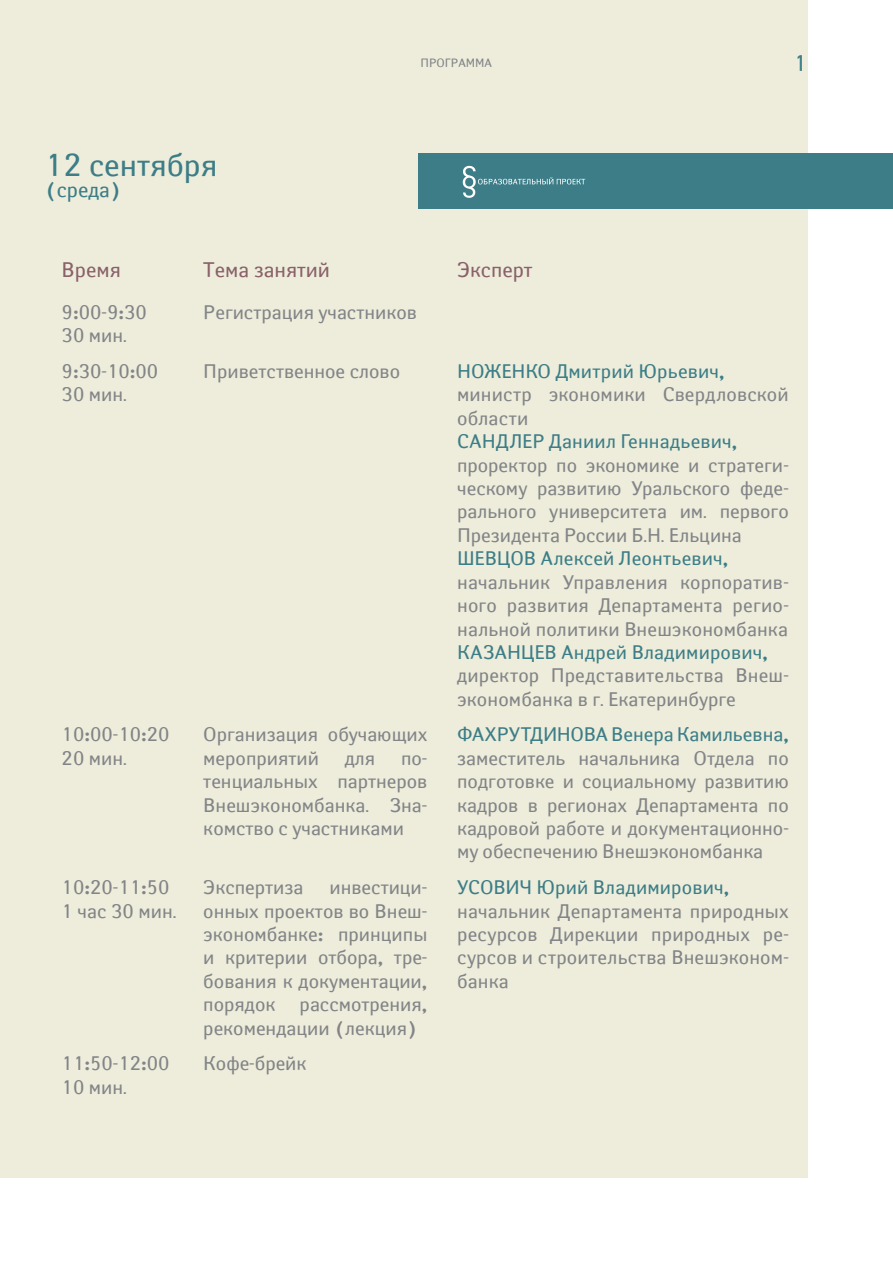
<style>
.page{position:relative;width:893px;height:1263px;background:#fff}
.page>*{position:absolute;margin:0;border:0;box-sizing:border-box;transform-origin:0 0}
.t1{font:22.5px "VEB PT Yanus";color:#3c7d87}
.t2{font:21px "VEB PT Yanus";color:#89616a}
.t3{font:21px "VEB PT Yanus";color:#3c7d87}
.t4{font:19.5px/23.4px "VEB PT Yanus";color:#828487}
.t5{font:12px "VEB PT Yanus";color:#828487}
</style>
<div class="page">
<div style="left:0;top:0;width:808px;height:1178px;background:#eeeddb"></div>
<div style="left:419px;top:153px;width:474px;height:56px;background:#3c7d87"></div>
<svg style="left:463px;top:166px;width:122px;height:32px"></svg>
<p class="t5" style="left:420px;top:55px;width:73px">ПРОГРАММА</p>
<p class="t1" style="left:794px;top:49px;width:15px">1</p>
<p class="t3" style="left:45px;top:177px;width:77px">(среда)</p>
<p class="t2" style="left:62px;top:257px;width:61px">Время</p>
<p class="t2" style="left:203px;top:257px;width:128px">Тема занятий</p>
<p class="t2" style="left:457px;top:257px;width:77px">Эксперт</p>
<p class="t4" style="left:62px;top:300px;width:87px">9:00-9:30<br>30 мин.</p>
<p class="t4" style="left:62px;top:359px;width:98px">9:30-10:00<br>30 мин.</p>
<p class="t4" style="left:457px;top:383px;width:333px">министр экономики Свердловской области</p>
<p class="t4" style="left:62px;top:723px;width:110px">10:00-10:20<br>20 мин.</p>
<p class="t4" style="left:62px;top:875px;width:116px">10:20-11:50<br>1 час 30 мин.</p>
<p class="t4" style="left:62px;top:1052px;width:110px">11:50-12:00<br>10 мин.</p>
<p class="t4" style="left:203px;top:1052px;width:105px">Кофе-брейк</p>
</div>
